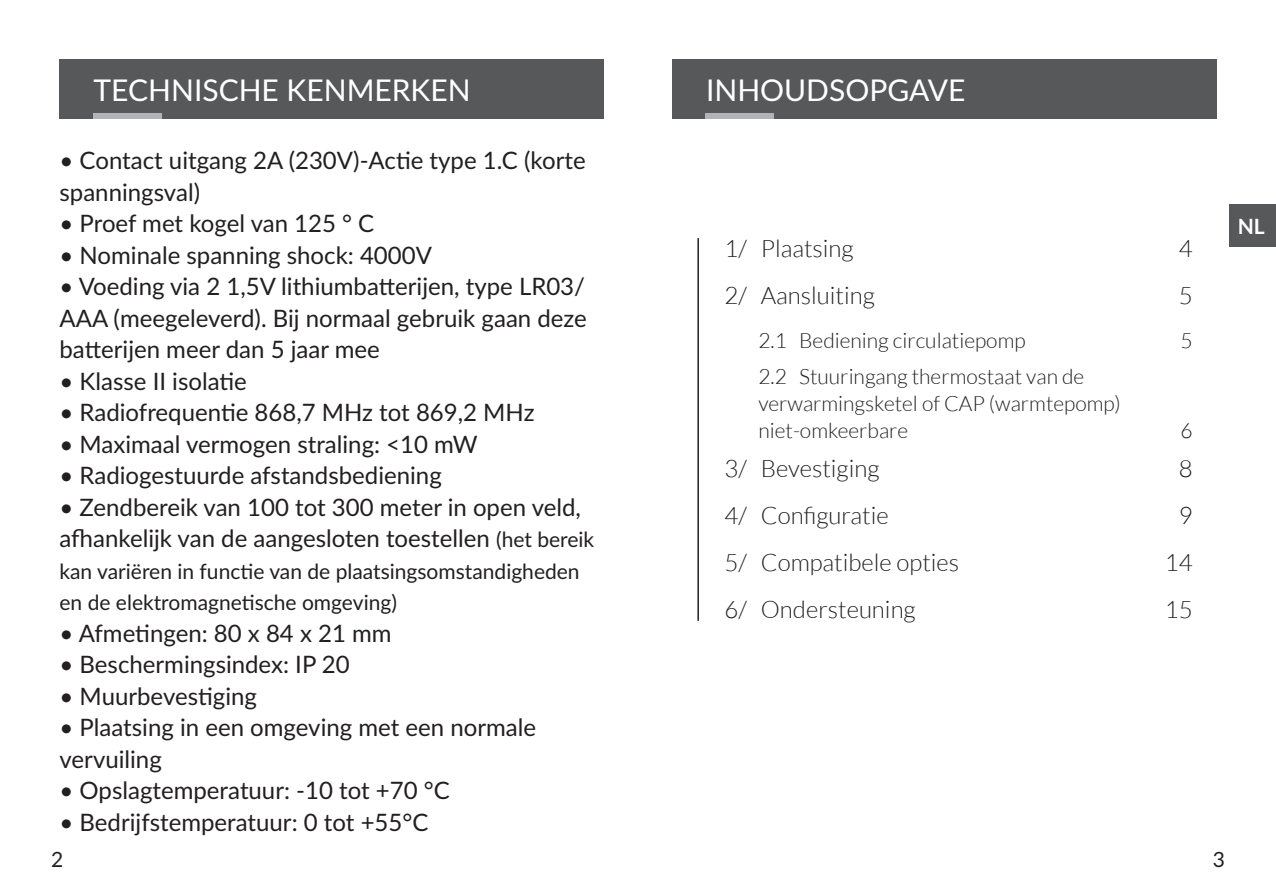
<style>
.page{position:relative;width:1276px;height:893px;background:#fff}
.page>*{position:absolute;margin:0;border:0;box-sizing:border-box;transform-origin:0 0}
.TITRE_2{font:30px "Lato";color:#fff}
.caracteristique_tech{font:24px/31.5px "Lato";color:#231f20}
.Txt_sommaire{font:300 24px "Lato";color:#231f20}
.Sous-Titre_sommaire{font:300 21px/27px "Lato";color:#231f20}
.caracteristique_tech-2{font:21px/31.5px "Lato";color:#231f20}
.t1{font:700 21px "Lato";color:#fff}
.s1{font-size:21px}
</style>
<div class="page">
<div style="left:1229px;top:204px;width:47px;height:43px;background:#57585a"></div>
<div style="left:672px;top:60px;width:544px;height:59px;background:#57585a"></div>
<div style="left:705px;top:113px;width:68px;height:6px;background:#b2b3b7"></div>
<hr style="left:697px;top:238px;width:2px;height:383px;background:#231f20">
<div style="left:60px;top:60px;width:544px;height:59px;background:#57585a"></div>
<div style="left:94px;top:113px;width:68px;height:6px;background:#b2b3b7"></div>
<p class="TITRE_2" style="left:94px;top:69px;width:379px">TECHNISCHE KENMERKEN</p>
<p class="TITRE_2" style="left:706px;top:69px;width:261px">INHOUDSOPGAVE</p>
<p class="caracteristique_tech" style="left:60px;top:144px;width:527px">• Contact uitgang 2A (230V)-Actie type 1.C (korte spanningsval)</p>
<p class="caracteristique_tech" style="left:60px;top:207px;width:316px">• Proef met kogel van 125 ° C</p>
<p class="caracteristique_tech" style="left:60px;top:238px;width:374px">• Nominale spanning shock: 4000V</p>
<p class="caracteristique_tech" style="left:60px;top:270px;width:529px;text-align:justify">• Voeding via 2 1,5V lithiumbatterijen, type LR03/ AAA (meegeleverd). Bij normaal gebruik gaan deze batterijen meer dan 5 jaar mee</p>
<p class="caracteristique_tech" style="left:60px;top:364px;width:189px">• Klasse II isolatie</p>
<p class="caracteristique_tech" style="left:60px;top:396px;width:476px">• Radiofrequentie 868,7 MHz tot 869,2 MHz</p>
<p class="caracteristique_tech" style="left:60px;top:427px;width:420px">• Maximaal vermogen straling: &lt;10 mW</p>
<p class="caracteristique_tech" style="left:60px;top:459px;width:384px">• Radiogestuurde afstandsbediening</p>
<p class="caracteristique_tech" style="left:60px;top:490px;width:536px">• Zendbereik van 100 tot 300 meter in open veld, afhankelijk van de aangesloten toestellen <span class="s1">(het bereik</span></p>
<p class="caracteristique_tech-2" style="left:60px;top:554px;width:521px">kan variëren in functie van de plaatsingsomstandigheden en de elektromagnetische omgeving)</p>
<p class="caracteristique_tech" style="left:60px;top:616px;width:333px">• Afmetingen: 80 x 84 x 21 mm</p>
<p class="caracteristique_tech" style="left:60px;top:648px;width:292px">• Beschermingsindex: IP 20</p>
<p class="caracteristique_tech" style="left:60px;top:679px;width:199px">• Muurbevestiging</p>
<p class="caracteristique_tech" style="left:60px;top:711px;width:478px">• Plaatsing in een omgeving met een normale vervuiling</p>
<p class="caracteristique_tech" style="left:60px;top:774px;width:392px">• Opslagtemperatuur: -10 tot +70 °C</p>
<p class="caracteristique_tech" style="left:60px;top:805px;width:370px">• Bedrijfstemperatuur: 0 tot +55°C</p>
<p class="Txt_sommaire" style="left:724px;top:236px;width:131px">1/ Plaatsing</p>
<p class="Txt_sommaire" style="left:1178px;top:236px;width:15px">4</p>
<p class="Txt_sommaire" style="left:724px;top:283px;width:152px">2/ Aansluiting</p>
<p class="Txt_sommaire" style="left:1178px;top:283px;width:15px">5</p>
<p class="Sous-Titre_sommaire" style="left:758px;top:328px;width:269px">2.1 Bediening circulatiepomp</p>
<p class="Sous-Titre_sommaire" style="left:1180px;top:328px;width:14px">5</p>
<p class="Sous-Titre_sommaire" style="left:758px;top:363px;width:364px">2.2 Stuuringang thermostaat van de verwarmingsketel of CAP (warmtepomp) niet-omkeerbare</p>
<p class="Sous-Titre_sommaire" style="left:1180px;top:417px;width:14px">6</p>
<p class="Txt_sommaire" style="left:724px;top:455px;width:156px">3/ Bevestiging</p>
<p class="Txt_sommaire" style="left:1178px;top:455px;width:15px">8</p>
<p class="Txt_sommaire" style="left:724px;top:502px;width:166px">4/ Configuratie</p>
<p class="Txt_sommaire" style="left:1178px;top:502px;width:15px">9</p>
<p class="Txt_sommaire" style="left:724px;top:549px;width:236px">5/ Compatibele opties</p>
<p class="Txt_sommaire" style="left:1164px;top:549px;width:29px">14</p>
<p class="Txt_sommaire" style="left:724px;top:596px;width:193px">6/ Ondersteuning</p>
<p class="Txt_sommaire" style="left:1164px;top:596px;width:29px">15</p>
<p class="caracteristique_tech-2" style="left:51px;top:843px;width:14px">2</p>
<p class="caracteristique_tech-2" style="left:1212px;top:843px;width:14px">3</p>
<p class="t1" style="left:1237px;top:211px;width:29px">NL</p>
</div>
